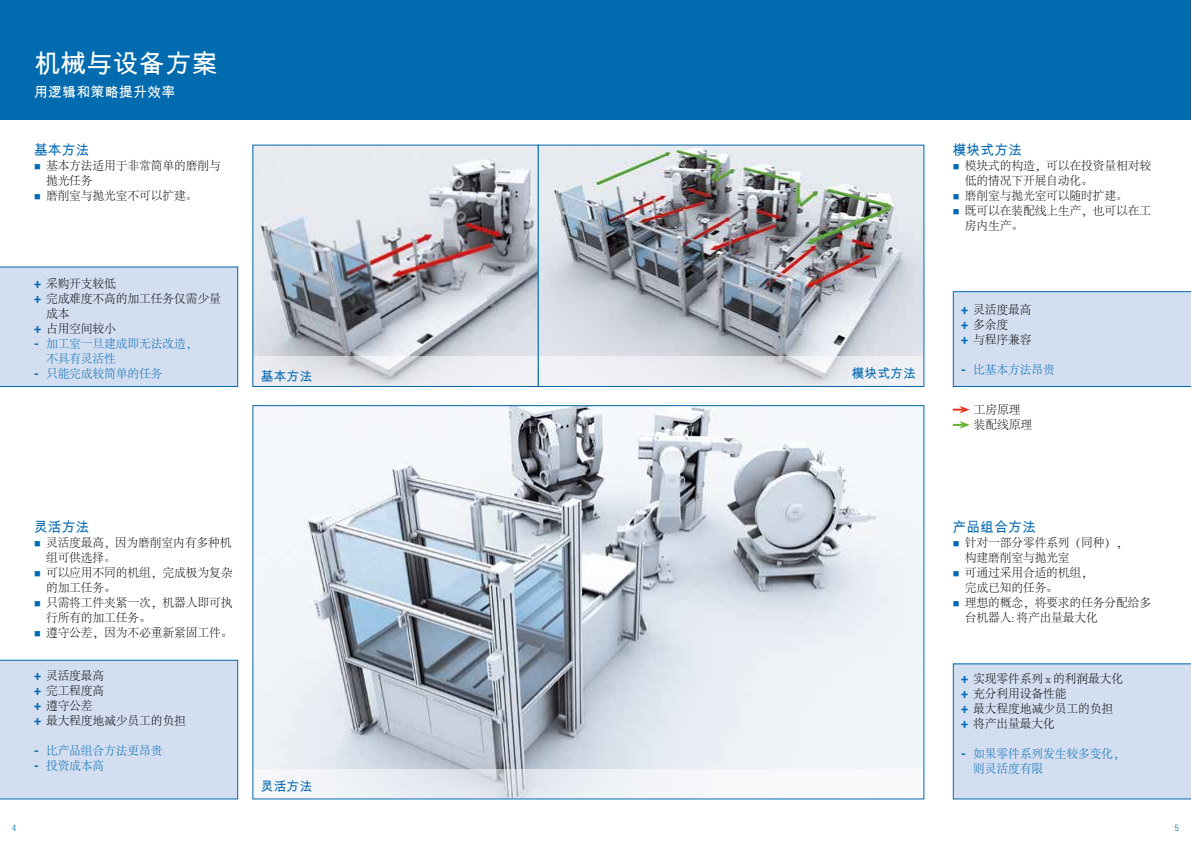
<style>
.page{position:relative;width:1191px;height:842px;background:#fff}
.page>*{position:absolute;margin:0;border:0;box-sizing:border-box;transform-origin:0 0}
.t1{font:26px "Arial Unicode MS";letter-spacing:.01em;color:#fff}
.t2{font:14px "Arial Unicode MS";letter-spacing:.01em;color:#0669b3}
.t3{font:14px "Arial Unicode MS";letter-spacing:.01em;color:#fff}
.t4{font:13px "Arial Unicode MS";letter-spacing:.01em;color:#0669b3}
.t5{font:300 12px/15px "Adobe Song Std";letter-spacing:-.01em;color:#000}
.t6{font:300 12px/15px "Adobe Song Std";letter-spacing:-.01em;color:#0069b4}
.t7{font:300 condensed 9px "Univers";color:#006bae}
.s1{color:#0069b4}
.s2{font-size:11px}
.s3{font-family:"Univers";font-weight:700;font-stretch:condensed;font-size:14px;color:#0069b4}
.s4{font-family:"Univers";font-weight:700;font-stretch:condensed;font-size:14px}
</style>
<div class="page">
<img style="left:254px;top:147px;width:668px;height:210px">
<svg style="left:254px;top:357px;width:283px;height:28px;fill:#e9ebef"></svg>
<div style="left:252px;top:145px;width:287px;height:242px;border:1px solid #006bae"></div>
<img style="left:254px;top:407px;width:668px;height:362px">
<div style="left:0;top:0;width:1191px;height:119px;background:#006bae"></div>
<div style="left:0;top:266px;width:238px;height:121px;background:#d3def0"></div>
<div style="left:0;top:660px;width:238px;height:139px;background:#d3def0"></div>
<div style="left:952px;top:291px;width:239px;height:96px;background:#d3def0"></div>
<div style="left:952px;top:663px;width:239px;height:136px;background:#d3def0"></div>
<svg style="left:952px;top:406px;width:17px;height:8px"></svg>
<svg style="left:952px;top:421px;width:17px;height:8px"></svg>
<svg style="left:540px;top:357px;width:382px;height:28px;fill:#ecedf2"></svg>
<svg style="left:301px;top:769px;width:384px;height:28px;fill:#eaeef3"></svg>
<div style="left:538px;top:145px;width:386px;height:242px;border:1px solid #006bae"></div>
<h1 class="t1" style="left:34px;top:45px;width:185px">机械与设备方案</h1>
<p class="t3" style="left:34px;top:82px;width:143px">用逻辑和策略提升效率</p>
<p class="t2" style="left:34px;top:139px;width:57px">基本方法</p>
<p class="t5" style="left:46px;top:158px;width:176px;text-indent:-12px"><span class="s1">■</span> 基本方法适用于非常简单的磨削与抛光任务</p>
<p class="t5" style="left:34px;top:188px;width:164px"><span class="s1">■</span> 磨削室与抛光室不可以扩建<span class="s2">。</span></p>
<p class="t5" style="left:34px;top:276px;width:83px"><span class="s3">+</span> 采购开支较低</p>
<p class="t5" style="left:34px;top:291px;width:188px"><span class="s3">+</span> 完成难度不高的加工任务仅需少量</p>
<p class="t5" style="left:46px;top:306px;width:25px">成本</p>
<p class="t5" style="left:34px;top:321px;width:83px"><span class="s3">+</span> 占用空间较小</p>
<p class="t6" style="left:46px;top:336px;width:153px;text-indent:-12px"><span class="s4">-</span> 加工室一旦建成即无法改造，不具有灵活性</p>
<p class="t6" style="left:34px;top:366px;width:130px"><span class="s4">-</span> 只能完成较简单的任务</p>
<p class="t4" style="left:261px;top:367px;width:53px">基本方法</p>
<p class="t4" style="left:851px;top:364px;width:66px">模块式方法</p>
<p class="t2" style="left:34px;top:517px;width:57px">灵活方法</p>
<p class="t5" style="left:46px;top:535px;width:187px;text-indent:-12px"><span class="s1">■</span> 灵活度最高<span class="s2">，</span>因为磨削室内有多种机组可供选择<span class="s2">。</span></p>
<p class="t5" style="left:46px;top:565px;width:188px;text-indent:-12px"><span class="s1">■</span> 可以应用不同的机组，完成极为复杂的加工任务。</p>
<p class="t5" style="left:46px;top:595px;width:188px;text-indent:-12px"><span class="s1">■</span> 只需将工件夹紧一次，机器人即可执行所有的加工任务。</p>
<p class="t5" style="left:34px;top:625px;width:200px"><span class="s1">■</span> 遵守公差，因为不必重新紧固工件。</p>
<p class="t5" style="left:34px;top:669px;width:153px"><span class="s3">+</span> 灵活度最高<br><span class="s3">+</span> 完工程度高<br><span class="s3">+</span> 遵守公差<br><span class="s3">+</span> 最大程度地减少员工的负担</p>
<p class="t6" style="left:34px;top:744px;width:130px"><span class="s4">-</span> 比产品组合方法更昂贵</p>
<p class="t6" style="left:34px;top:759px;width:72px"><span class="s4">-</span> 投资成本高</p>
<p class="t4" style="left:261px;top:777px;width:53px">灵活方法</p>
<p class="t2" style="left:952px;top:139px;width:71px">模块式方法</p>
<p class="t5" style="left:964px;top:158px;width:188px;text-indent:-12px"><span class="s1">■</span> 模块式的构造，可以在投资量相对较低的情况下开展自动化。</p>
<p class="t5" style="left:952px;top:188px;width:176px"><span class="s1">■</span> 磨削室与抛光室可以随时扩建<span class="s2">。</span></p>
<p class="t5" style="left:964px;top:203px;width:188px;text-indent:-12px"><span class="s1">■</span> 既可以在装配线上生产，也可以在工房内生产。</p>
<p class="t5" style="left:961px;top:303px;width:72px"><span class="s3">+</span> 灵活度最高<span class="s3">+</span> 多余度<br><span class="s3">+</span> 与程序兼容</p>
<p class="t6" style="left:961px;top:363px;width:95px"><span class="s4">-</span> 比基本方法昂贵</p>
<p class="t5" style="left:973px;top:402px;width:60px">工房原理装配线原理</p>
<p class="t2" style="left:952px;top:517px;width:85px">产品组合方法</p>
<p class="t5" style="left:964px;top:535px;width:165px;text-indent:-12px"><span class="s1">■</span> 针对一部分零件系列（同种），构建磨削室与抛光室</p>
<p class="t5" style="left:964px;top:565px;width:130px;text-indent:-12px"><span class="s1">■</span> 可通过采用合适的机组，完成已知的任务。</p>
<p class="t5" style="left:964px;top:595px;width:188px;text-indent:-12px"><span class="s1">■</span> 理想的概念，将要求的任务分配给多台机器人: 将产出量最大化</p>
<p class="t5" style="left:961px;top:672px;width:163px"><span class="s3">+</span> 实现零件系列 x 的利润最大化<span class="s3">+</span> 充分利用设备性能<br><span class="s3">+</span> 最大程度地减少员工的负担<span class="s3">+</span> 将产出量最大化</p>
<p class="t6" style="left:973px;top:747px;width:153px;text-indent:-12px"><span class="s4">-</span> 如果零件系列发生较多变化，则灵活度有限</p>
<p class="t7" style="left:12px;top:823px;width:6px">4</p>
<p class="t7" style="left:1174px;top:823px;width:6px">5</p>
</div>
